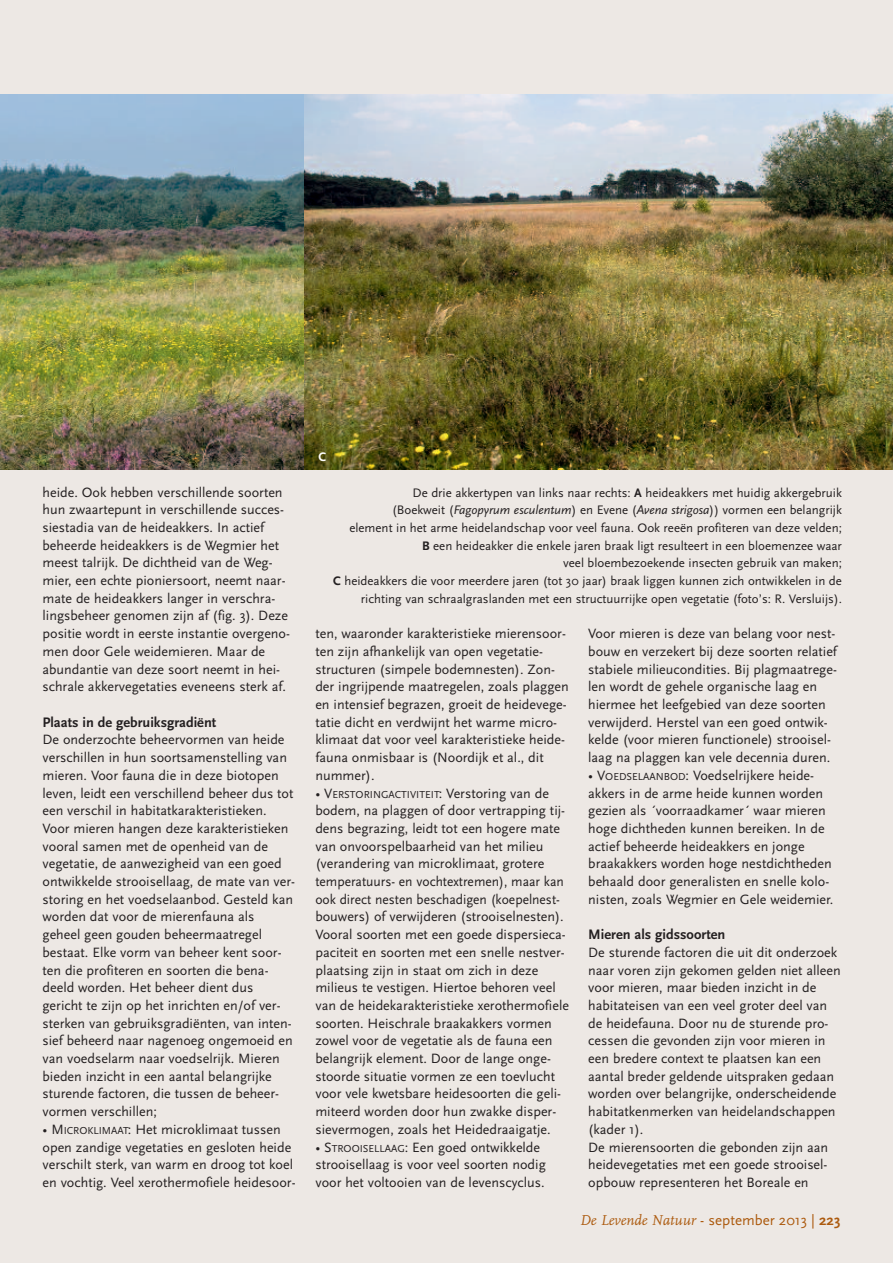
<style>
.page{position:relative;width:893px;height:1263px;background:#ede8e4}
.page>*{position:absolute;margin:0;border:0;box-sizing:border-box;transform-origin:0 0}
.t1{font:italic 15px "FF Scala";color:#ac5a0e}
.t2{font:700 14.4px "Scala Sans";color:#231f20}
.t3{font:14.1px/17.7px "Scala Sans";color:#231f20}
.t4{font:12.9px/17.7px "Scala Sans";color:#231f20;text-align:right}
.t5{font:700 12.9px "Scala Sans";color:#fff}
.t6{font:10.65px "Scala Sans";color:#231f20}
.s1{font-size:10.65px}
.s2{font-weight:700}
.s3{font-style:italic}
.s4{font-size:14.1px}
.s5{font-family:"Scala Sans";font-style:normal}
.s6{font-family:"Scala Sans";font-weight:700;font-style:normal}
</style>
<div class="page">
<img style="left:0;top:95px;width:893px;height:374px">
<p class="t3" style="left:43px;top:483px;width:249px">heide. Ook hebben verschillende soorten hun zwaartepunt in verschillende succes&shy;siestadia van de heideakkers. In actief beheerde heideakkers is de Wegmier het meest talrijk. De dichtheid van de Weg&shy;mier, een echte pioniersoort, neemt naar&shy;mate de heideakkers langer in verschra&shy;lingsbeheer genomen zijn af (fig. 3). Deze positie wordt in eerste instantie overgeno&shy;men door Gele weidemieren. Maar de abundantie van deze soort neemt in hei&shy;schrale akkervegetaties eveneens sterk af.</p>
<p class="t2" style="left:43px;top:713px;width:175px">Plaats in de gebruiksgradiënt</p>
<p class="t3" style="left:43px;top:731px;width:254px">De onderzochte beheervormen van heide verschillen in hun soortsamenstelling van mieren. Voor fauna die in deze biotopen leven, leidt een verschillend beheer dus tot een verschil in habitatkarakteristieken.<br>Voor mieren hangen deze karakteristieken vooral samen met de openheid van de vegetatie, de aanwezigheid van een goed ontwikkelde strooisellaag, de mate van ver&shy;storing en het voedselaanbod. Gesteld kan worden dat voor de mierenfauna als geheel geen gouden beheermaatregel bestaat. Elke vorm van beheer kent soor&shy;ten die profiteren en soorten die bena&shy;deeld worden. Het beheer dient dus gericht te zijn op het inrichten en/of ver&shy;sterken van gebruiksgradiënten, van inten&shy;sief beheerd naar nagenoeg ongemoeid en van voedselarm naar voedselrijk. Mieren bieden inzicht in een aantal belangrijke sturende factoren, die tussen de beheer&shy;vormen verschillen;</p>
<p class="t3" style="left:43px;top:1120px;width:255px">• M<span class="s1">ICROKLIMAAT</span>: Het microklimaat tussen open zandige vegetaties en gesloten heide verschilt sterk, van warm en droog tot koel en vochtig. Veel xerothermofiele heidesoor-</p>
<p class="t5" style="left:319px;top:449px;width:9px">C</p>
<p class="t4" style="left:333px;top:483px;width:510px">De drie akkertypen van links naar rechts: <span class="s2">A</span> heideakkers met huidig akkergebruik<br>(Boekweit (<span class="s3">Fagopyrum esculentum</span>) en Evene (<span class="s3">Avena strigosa</span>)) vormen een belangrijk<br>element in het arme heidelandschap voor veel fauna. Ook reeën profiteren van deze velden;<br><span class="s2">B</span> een heideakker die enkele jaren braak ligt resulteert in een bloemenzee waar<br>veel bloembezoekende insecten gebruik van maken;<br><span class="s2">C</span> heideakkers die voor meerdere jaren (tot 30 jaar) braak liggen kunnen zich ontwikkelen in de richting van schraalgraslanden met een structuurrijke open vegetatie (foto’s: R. Versluijs).</p>
<p class="t3" style="left:315px;top:624px;width:255px">ten, waaronder karakteristieke mierensoor&shy;ten zijn afhankelijk van open vegetatie&shy;structuren (simpele bodemnesten). Zon&shy;der ingrijpende maatregelen, zoals plaggen en intensief begrazen, groeit de heidevege&shy;tatie dicht en verdwijnt het warme micro&shy;klimaat dat voor veel karakteristieke heide&shy;fauna onmisbaar is (Noordijk et al., dit nummer).</p>
<p class="t6" style="left:315px;top:787px;width:235px"><span class="s4">• V</span>ERSTORINGACTIVITEIT<span class="s4">: Verstoring van de</span></p>
<p class="t3" style="left:315px;top:801px;width:255px">bodem, na plaggen of door vertrapping tij&shy;dens begrazing, leidt tot een hogere mate van onvoorspelbaarheid van het milieu (verandering van microklimaat, grotere temperatuurs- en vochtextremen), maar kan ook direct nesten beschadigen (koepelnest&shy;bouwers) of verwijderen (strooiselnesten).<br>Vooral soorten met een goede dispersieca&shy;paciteit en soorten met een snelle nestver&shy;plaatsing zijn in staat om zich in deze milieus te vestigen. Hiertoe behoren veel van de heidekarakteristieke xerothermofiele soorten. Heischrale braakakkers vormen zowel voor de vegetatie als de fauna een belangrijk element. Door de lange onge&shy;stoorde situatie vormen ze een toevlucht voor vele kwetsbare heidesoorten die geli&shy;miteerd worden door hun zwakke disper&shy;sievermogen, zoals het Heidedraaigatje.</p>
<p class="t3" style="left:315px;top:1138px;width:232px">• S<span class="s1">TROOISELLAAG</span>: Een goed ontwikkelde strooisellaag is voor veel soorten nodig voor het voltooien van de levenscyclus.</p>
<p class="t3" style="left:588px;top:624px;width:250px">Voor mieren is deze van belang voor nest&shy;bouw en verzekert bij deze soorten relatief stabiele milieucondities. Bij plagmaatrege&shy;len wordt de gehele organische laag en hiermee het leefgebied van deze soorten verwijderd. Herstel van een goed ontwik&shy;kelde (voor mieren functionele) strooisel&shy;laag na plaggen kan vele decennia duren.</p>
<p class="t3" style="left:588px;top:766px;width:247px">• V<span class="s1">OEDSELAANBOD</span>: Voedselrijkere heide&shy;akkers in de arme heide kunnen worden gezien als ´voorraadkamer´ waar mieren hoge dichtheden kunnen bereiken. In de actief beheerde heideakkers en jonge braakakkers worden hoge nestdichtheden behaald door generalisten en snelle kolo&shy;nisten, zoals Wegmier en Gele weidemier.</p>
<p class="t2" style="left:588px;top:926px;width:139px">Mieren als gidssoorten</p>
<p class="t3" style="left:588px;top:943px;width:254px">De sturende factoren die uit dit onderzoek naar voren zijn gekomen gelden niet alleen voor mieren, maar bieden inzicht in de habitateisen van een veel groter deel van de heidefauna. Door nu de sturende pro&shy;cessen die gevonden zijn voor mieren in een bredere context te plaatsen kan een aantal breder geldende uitspraken gedaan worden over belangrijke, onderscheidende habitatkenmerken van heidelandschappen (kader 1).<br>De mierensoorten die gebonden zijn aan heidevegetaties met een goede strooisel&shy;opbouw representeren het Boreale en</p>
<p class="t1" style="left:580px;top:1211px;width:262px">De Levende Natuur <span class="s5">- september 2013 |</span> <span class="s6">223</span></p>
</div>
